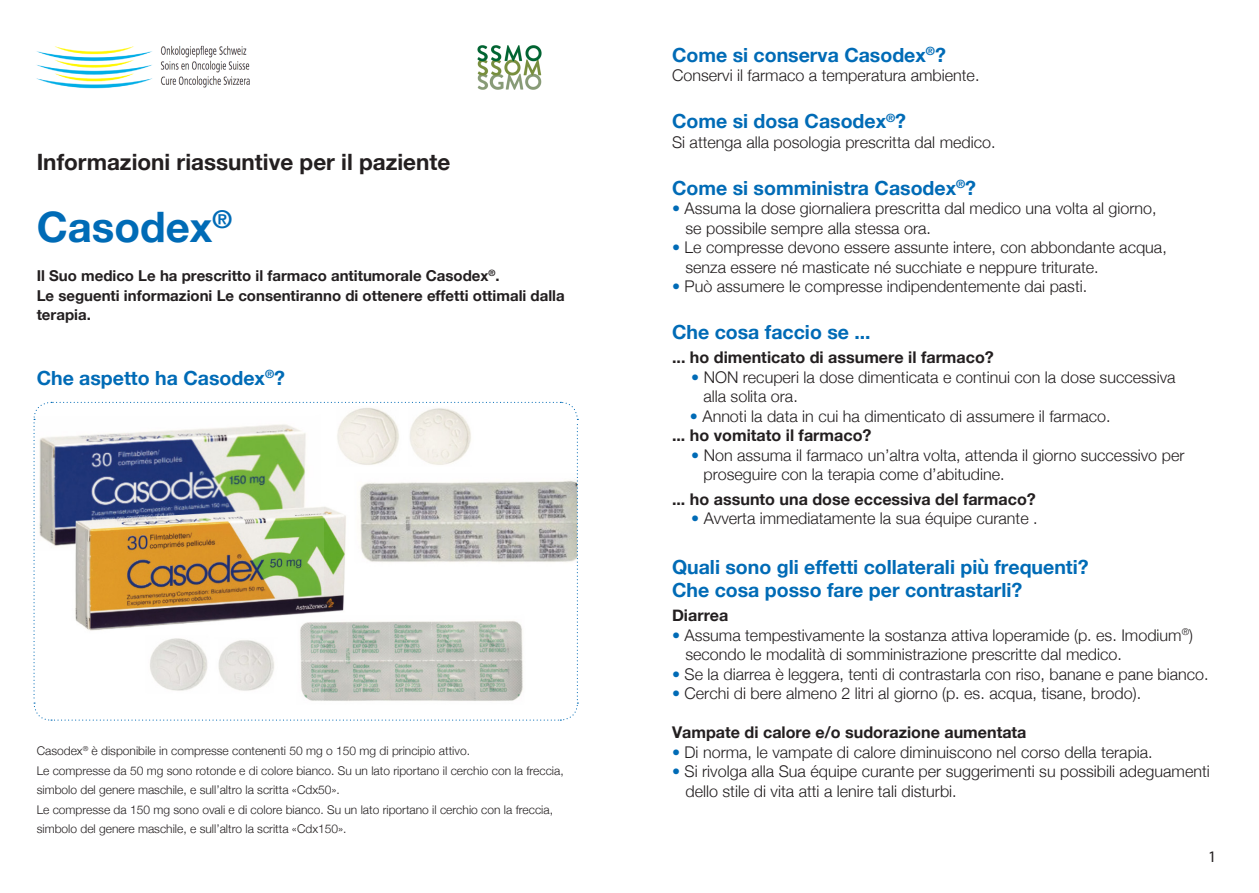
<style>
.page{position:relative;width:1259px;height:893px;background:#fff}
.page>*{position:absolute;margin:0;border:0;box-sizing:border-box;transform-origin:0 0}
.t1{font:700 42px "Helvetica Neue";color:#006bb6}
.t2{font:700 22.5px "Helvetica Neue";color:#231f20}
.t3{font:700 19.5px "Helvetica Neue";color:#006bb6}
.t4{font:300 16.2px "Helvetica Neue";color:#231f20}
.t5{font:700 16.2px "Helvetica Neue";color:#231f20}
.t6{font:16.2px "Myriad Pro";color:#231f20}
.t7{font:700 15px/19.5px "Helvetica Neue";color:#231f20}
.t8{font:300 12px/19.5px "Helvetica Neue";color:#231f20}
.s1{color:#006bb6}
</style>
<div class="page">
<svg style="left:33px;top:401px;width:545px;height:320px"></svg>
<img style="left:477px;top:46px;width:64px;height:44px">
<img style="left:36px;top:45px;width:214px;height:44px">
<p class="t2" style="left:37px;top:145px;width:415px">Informazioni riassuntive per il paziente</p>
<p class="t1" style="left:37px;top:194px;width:197px">Casodex<sup>®</sup></p>
<p class="t7" style="left:37px;top:267px;width:464px">Il Suo medico Le ha prescritto il farmaco antitumorale Casodex<sup>®</sup>.</p>
<p class="t7" style="left:37px;top:286px;width:529px">Le seguenti informazioni Le consentiranno di ottenere effetti ottimali dalla terapia.</p>
<p class="t3" style="left:37px;top:363px;width:250px">Che aspetto ha Casodex<sup>®</sup>?</p>
<p class="t8" style="left:37px;top:740px;width:435px">Casodex<sup>®</sup> è disponibile in compresse contenenti 50 mg o 150 mg di principio attivo.</p>
<p class="t8" style="left:37px;top:760px;width:528px">Le compresse da 50 mg sono rotonde e di colore bianco. Su un lato riportano il cerchio con la freccia, simbolo del genere maschile, e sull’altro la scritta «Cdx50».</p>
<p class="t8" style="left:37px;top:799px;width:518px">Le compresse da 150 mg sono ovali e di colore bianco. Su un lato riportano il cerchio con la freccia, simbolo del genere maschile, e sull’altro la scritta «Cdx150».</p>
<p class="t3" style="left:672px;top:40px;width:275px">Come si conserva Casodex<sup>®</sup>?</p>
<p class="t4" style="left:672px;top:63px;width:309px">Conservi il farmaco a temperatura ambiente.</p>
<p class="t3" style="left:672px;top:106px;width:236px">Come si dosa Casodex<sup>®</sup>?</p>
<p class="t4" style="left:672px;top:129px;width:325px">Si attenga alla posologia prescritta dal medico.</p>
<p class="t3" style="left:672px;top:172px;width:305px">Come si somministra Casodex<sup>®</sup>?</p>
<p class="t4" style="left:672px;top:195px;width:486px"><span class="s1">•</span> Assuma la dose giornaliera prescritta dal medico una volta al giorno,</p>
<p class="t4" style="left:685px;top:215px;width:247px">se possibile sempre alla stessa ora.</p>
<p class="t4" style="left:672px;top:234px;width:496px"><span class="s1">•</span> Le compresse devono essere assunte intere, con abbondante acqua,</p>
<p class="t4" style="left:685px;top:254px;width:415px">senza essere né masticate né succhiate e neppure triturate.</p>
<p class="t4" style="left:672px;top:273px;width:417px"><span class="s1">•</span> Può assumere le compresse indipendentemente dai pasti.</p>
<p class="t3" style="left:672px;top:317px;width:200px">Che cosa faccio se ...</p>
<p class="t5" style="left:672px;top:345px;width:323px">... ho dimenticato di assumere il farmaco?</p>
<p class="t4" style="left:691px;top:364px;width:486px"><span class="s1">•</span> NON recuperi la dose dimenticata e continui con la dose successiva</p>
<p class="t4" style="left:703px;top:384px;width:96px">alla solita ora.</p>
<p class="t4" style="left:690px;top:403px;width:422px"><span class="s1">•</span> Annoti la data in cui ha dimenticato di assumere il farmaco.</p>
<p class="t5" style="left:672px;top:423px;width:201px">... ho vomitato il farmaco?</p>
<p class="t4" style="left:691px;top:442px;width:495px"><span class="s1">•</span> Non assuma il farmaco un’altra volta, attenda il giorno successivo per</p>
<p class="t4" style="left:703px;top:462px;width:303px">proseguire con la terapia come d’abitudine.</p>
<p class="t5" style="left:672px;top:486px;width:365px">... ho assunto una dose eccessiva del farmaco?</p>
<p class="t4" style="left:691px;top:505px;width:348px"><span class="s1">•</span> Avverta immediatamente la sua équipe curante .</p>
<p class="t3" style="left:672px;top:552px;width:418px">Quali sono gli effetti collaterali più frequenti?</p>
<p class="t3" style="left:672px;top:574px;width:352px">Che cosa posso fare per contrastarli?</p>
<p class="t5" style="left:672px;top:603px;width:58px">Diarrea</p>
<p class="t4" style="left:672px;top:622px;width:522px"><span class="s1">•</span> Assuma tempestivamente la sostanza attiva loperamide (p. es. Imodium<sup>®</sup>)</p>
<p class="t4" style="left:685px;top:641px;width:438px">secondo le modalità di somministrazione prescritte dal medico.</p>
<p class="t4" style="left:672px;top:661px;width:538px"><span class="s1">•</span> Se la diarrea è leggera, tenti di contrastarla con riso, banane e pane bianco.</p>
<p class="t4" style="left:672px;top:680px;width:470px"><span class="s1">•</span> Cerchi di bere almeno 2 litri al giorno (p. es. acqua, tisane, brodo).</p>
<p class="t5" style="left:672px;top:720px;width:356px">Vampate di calore e/o sudorazione aumentata</p>
<p class="t4" style="left:672px;top:739px;width:482px"><span class="s1">•</span> Di norma, le vampate di calore diminuiscono nel corso della terapia.</p>
<p class="t4" style="left:672px;top:758px;width:539px"><span class="s1">•</span> Si rivolga alla Sua équipe curante per suggerimenti su possibili adeguamenti</p>
<p class="t4" style="left:685px;top:778px;width:273px">dello stile di vita atti a lenire tali disturbi.</p>
<p class="t6" style="left:1208px;top:846px;width:10px">1</p>
</div>
